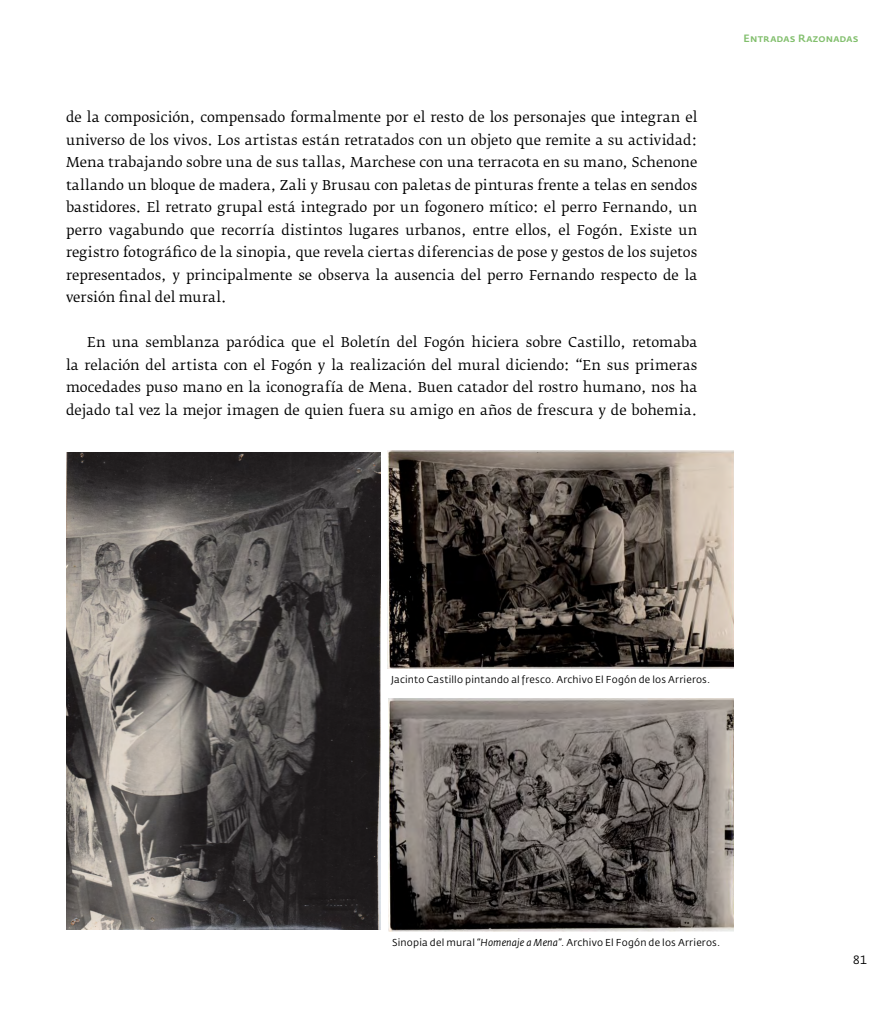
<style>
.page{position:relative;width:893px;height:1021px;background:#fff}
.page>*{position:absolute;margin:0;border:0;box-sizing:border-box;transform-origin:0 0}
.t1{font:13.5px/22.5px "Fedra Serif B Pro";letter-spacing:.01em;color:#000;text-align:justify}
.t2{font:12px "Fedra Mono";color:#000}
.t3{font:500 10.5px "Fedra Sans Std";letter-spacing:.025em;color:#82bf6d}
.t4{font:9.9px "Fedra Sans Pro";letter-spacing:.02em;color:#000}
.s1{font-style:italic}
</style>
<div class="page">
<img style="left:388px;top:451px;width:346px;height:217px">
<img style="left:389px;top:698px;width:345px;height:233px">
<img style="left:66px;top:452px;width:314px;height:477px">
<p class="t1" style="left:66px;top:106px;width:633px">de la composición, compensado formalmente por el resto de los personajes que integran el universo de los vivos. Los artistas están retratados con un objeto que remite a su actividad:<br>Mena trabajando sobre una de sus tallas, Marchese con una terracota en su mano, Schenone tallando un bloque de madera, Zali y Brusau con paletas de pinturas frente a telas en sendos bastidores. El retrato grupal está integrado por un fogonero mítico: el perro Fernando, un perro vagabundo que recorría distintos lugares urbanos, entre ellos, el Fogón. Existe un registro fotográfico de la sinopia, que revela ciertas diferencias de pose y gestos de los sujetos representados, y principalmente se observa la ausencia del perro Fernando respecto de la versión final del mural.</p>
<p class="t1" style="left:66px;top:331px;width:633px;text-indent:21px">En una semblanza paródica que el Boletín del Fogón hiciera sobre Castillo, retomaba la relación del artista con el Fogón y la realización del mural diciendo: “En sus primeras mocedades puso mano en la iconografía de Mena. Buen catador del rostro humano, nos ha dejado tal vez la mejor imagen de quien fuera su amigo en años de frescura y de bohemia.</p>
<p class="t3" style="left:744px;top:31px;width:117px">Entradas Razonadas</p>
<p class="t4" style="left:391px;top:673px;width:321px">Jacinto Castillo pintando al fresco. Archivo El Fogón de los Arrieros.</p>
<p class="t4" style="left:392px;top:936px;width:329px">Sinopia del mural <span class="s1">“Homenaje a Mena”</span>. Archivo El Fogón de los Arrieros.</p>
<p class="t2" style="left:853px;top:952px;width:16px">81</p>
</div>
